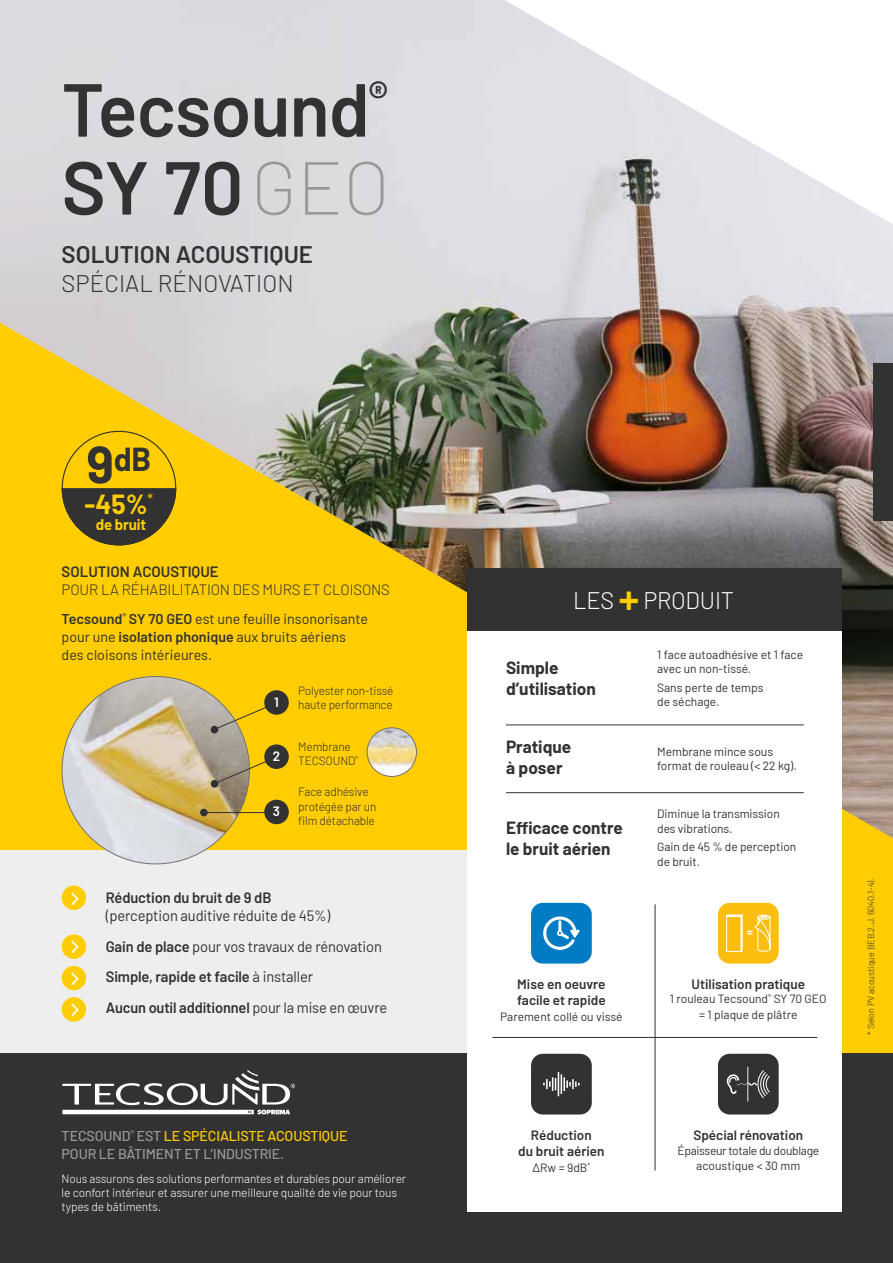
<style>
.page{position:relative;width:893px;height:1263px;background:#fff}
.page>*{position:absolute;margin:0;border:0;box-sizing:border-box;transform-origin:0 0}
.t1{font:600 75px/78px "Barlow";letter-spacing:-.01em;color:#333232}
.t2{font:700 32.4px "Barlow";color:#333232}
.t3{font:700 27px "Barlow";color:#ffcd02}
.t4{font:600 24px "Barlow";color:#333232}
.t5{font:300 24px "Barlow";color:#333232}
.t6{font:300 24px "Barlow";letter-spacing:-.01em;color:#fff}
.t7{font:700 17.25px/20.7px "Barlow";color:#333232}
.t8{font:700 15.15px "Barlow";letter-spacing:-.01em;color:#ffcd02}
.t9{font:15px/30.8px "Barlow";letter-spacing:-.01em;color:#333232}
.t10{font:600 15px "Barlow";letter-spacing:-.01em;color:#333232}
.t11{font:300 15px "Barlow";letter-spacing:-.01em;color:#333232}
.t12{font:14.25px/18px "Barlow";color:#333232}
.t13{font:500 14.25px/18px "Barlow";letter-spacing:-.01em;color:#9a999a}
.t14{font:600 13.5px/16.2px "Barlow";color:#333232;text-align:center}
.t15{font:600 13.5px "Barlow";color:#fff}
.t16{font:12px/14.4px "Barlow";letter-spacing:-.005em;color:#333232}
.t17{font:300 12px/14.4px "Barlow";letter-spacing:-.01em;color:#fff}
.t18{font:300 12px/14.4px "Barlow";letter-spacing:-.01em;color:#333232}
.t19{font:12px/14.4px "Barlow";letter-spacing:-.025em;color:#333232;text-align:center}
.t20{font:700 11.85px "Barlow";color:#fff}
.t21{font:300 9px "Barlow";letter-spacing:-.01em;color:#333232}
.s1{font-weight:200;color:#9a999a}
.s2{font-size:52.5px}
.s3{font-weight:600}
.s4{color:#ffcd02}
.s5{font-weight:600;font-size:43.5px;color:#ffcd02}
</style>
<div class="page">
<img style="left:0;top:0;width:893px;height:323px">
<img style="left:0;top:323px;width:893px;height:527px">
<div style="left:0;top:850px;width:655px;height:204px;background:#efeeef"></div>
<div style="left:655px;top:850px;width:238px;height:204px;background:#ffcd02"></div>
<div style="left:0;top:1054px;width:893px;height:209px;background:#333232"></div>
<svg style="left:505px;top:0;width:388px;height:224px"></svg>
<div style="left:62px;top:431px;width:114px;height:114px;background:#ffcd02;border-radius:50%"></div>
<svg style="left:62px;top:488px;width:114px;height:57px;background:#5c5128"></svg>
<img style="left:62px;top:676px;width:187px;height:188px">
<svg style="left:214px;top:756px;width:65px;height:28px;background:#bda44c"></svg>
<svg style="left:214px;top:702px;width:65px;height:28px;background:#e1be32"></svg>
<hr style="left:204px;top:812px;width:77px;height:1px;background:#333232">
<div style="left:264px;top:690px;width:25px;height:25px;background:#333232;border-radius:50%"></div>
<div style="left:264px;top:744px;width:25px;height:25px;background:#333232;border-radius:50%"></div>
<div style="left:264px;top:800px;width:25px;height:24px;background:#333232;border-radius:50%"></div>
<div style="left:211px;top:780px;width:7px;height:8px;background:#333232;border-radius:50%"></div>
<div style="left:200px;top:809px;width:8px;height:7px;background:#333232;border-radius:50%"></div>
<div style="left:211px;top:726px;width:7px;height:7px;background:#333232;border-radius:50%"></div>
<img style="left:367px;top:728px;width:50px;height:48px;border-radius:24px">
<div style="left:367px;top:728px;width:50px;height:49px;border:1px solid #757172;border-radius:50%"></div>
<div style="left:62px;top:885px;width:24px;height:25px;background:#ffcd02;border-radius:50%"></div>
<div style="left:62px;top:934px;width:24px;height:25px;background:#ffcd02;border-radius:50%"></div>
<div style="left:62px;top:966px;width:24px;height:24px;background:#ffcd02;border-radius:50%"></div>
<div style="left:62px;top:997px;width:24px;height:25px;background:#ffcd02;border-radius:50%"></div>
<div style="left:874px;top:363px;width:19px;height:157px;background:#333232"></div>
<div style="left:468px;top:631px;width:374px;height:581px;background:#fff"></div>
<div style="left:468px;top:569px;width:374px;height:62px;background:#333232"></div>
<hr style="left:506px;top:725px;width:298px;height:1px;background:#333232">
<hr style="left:506px;top:792px;width:298px;height:1px;background:#333232">
<hr style="left:492px;top:1037px;width:325px;height:1px;background:#333232">
<hr style="left:655px;top:904px;width:1px;height:266px;background:#333232">
<div style="left:718px;top:1054px;width:61px;height:60px;background:#333232;border-radius:12px"></div>
<svg style="left:726px;top:1067px;width:44px;height:34px"></svg>
<div style="left:531px;top:903px;width:61px;height:60px;background:#007bc4;border-radius:12px"></div>
<svg style="left:543px;top:916px;width:37px;height:34px"></svg>
<div style="left:718px;top:903px;width:61px;height:60px;background:#fcbe0e;border-radius:12px"></div>
<svg style="left:754px;top:914px;width:17px;height:38px"></svg>
<svg style="left:726px;top:914px;width:17px;height:38px"></svg>
<div style="left:531px;top:1054px;width:61px;height:60px;background:#333232;border-radius:12px"></div>
<svg style="left:543px;top:1072px;width:37px;height:24px"></svg>
<svg style="left:62px;top:1070px;width:233px;height:44px"></svg>
<h1 class="t1" style="left:62px;top:65px;width:330px">Tecsound<sup>®<br></sup>SY 70<span class="s1">GEO</span></h1>
<h3 class="t4" style="left:62px;top:237px;width:253px">SOLUTION ACOUSTIQUE</h3>
<h3 class="t5" style="left:62px;top:266px;width:234px">SPÉCIAL RÉNOVATION</h3>
<h2 class="t2" style="left:87px;top:435px;width:66px"><span class="s2">9</span> dB</h2>
<h3 class="t3" style="left:85px;top:485px;width:70px">-45%<sup>*</sup></h3>
<p class="t8" style="left:96px;top:514px;width:52px">de bruit</p>
<p class="t10" style="left:62px;top:561px;width:159px">SOLUTION ACOUSTIQUE</p>
<p class="t11" style="left:62px;top:579px;width:330px">POUR LA RÉHABILITATION DES MURS ET CLOISONS</p>
<p class="t12" style="left:62px;top:608px;width:308px"><span class="s3">Tecsound</span><sup>®</sup> <span class="s3">SY 70 GEO</span> est une feuille insonorisante pour une <span class="s3">isolation phonique</span> aux bruits aériens des cloisons intérieures.</p>
<p class="t15" style="left:274px;top:692px;width:6px">1</p>
<p class="t15" style="left:273px;top:746px;width:9px">2</p>
<p class="t15" style="left:273px;top:801px;width:9px">3</p>
<p class="t18" style="left:298px;top:682px;width:97px">Polyester non-tissé haute performance</p>
<p class="t18" style="left:298px;top:738px;width:62px">Membrane<br>TECSOUND<sup>®</sup></p>
<p class="t18" style="left:298px;top:784px;width:80px">Face adhésive protégée par un film détachable</p>
<p class="t10" style="left:106px;top:886px;width:167px">Réduction du bruit de 9 dB</p>
<p class="t9" style="left:106px;top:899px;width:283px">(perception auditive réduite de 45%)<br><span class="s3">Gain de place</span> pour vos travaux de rénovation <span class="s3">Simple, rapide et facile</span> à installer<br><span class="s3">Aucun outil additionnel</span> pour la mise en œuvre</p>
<p class="t13" style="left:62px;top:1125px;width:287px">TECSOUND<sup>®</sup> EST <span class="s4">LE SPÉCIALISTE ACOUSTIQUE<br></span>POUR LE BÂTIMENT ET L’INDUSTRIE.</p>
<p class="t17" style="left:62px;top:1170px;width:346px">Nous assurons des solutions performantes et durables pour améliorer le confort intérieur et assurer une meilleure qualité de vie pour tous types de bâtiments.</p>
<h3 class="t6" style="left:573px;top:583px;width:162px">LES <span class="s5">+</span> PRODUIT</h3>
<h3 class="t7" style="left:506px;top:656px;width:91px">Simple d’utilisation</h3>
<h3 class="t7" style="left:506px;top:735px;width:67px">Pratique à poser</h3>
<h3 class="t7" style="left:506px;top:816px;width:118px">Efficace contre le bruit aérien</h3>
<p class="t14" style="left:517px;top:975px;width:90px;text-align:left">Mise en oeuvre facile et rapide</p>
<p class="t16" style="left:500px;top:1008px;width:124px">Parement collé ou vissé</p>
<p class="t16" style="left:657px;top:646px;width:148px">1 face autoadhésive et 1 face avec un non-tissé.</p>
<p class="t16" style="left:657px;top:679px;width:108px">Sans perte de temps de séchage.</p>
<p class="t16" style="left:657px;top:743px;width:141px">Membrane mince sous format de rouleau (&lt; 22 kg).</p>
<p class="t16" style="left:657px;top:806px;width:124px">Diminue la transmission des vibrations.</p>
<p class="t16" style="left:657px;top:839px;width:141px">Gain de 45 % de perception de bruit.</p>
<p class="t20" style="left:747px;top:923px;width:7px">=</p>
<p class="t14" style="left:691px;top:975px;width:115px">Utilisation pratique</p>
<p class="t16" style="left:670px;top:990px;width:158px;line-height:15.5px;text-align:center">1 rouleau Tecsound<sup>®</sup> SY 70 GEO = 1 plaque de plâtre</p>
<p class="t14" style="left:518px;top:1126px;width:88px">Réduction<br>du bruit aérien</p>
<p class="t16" style="left:533px;top:1159px;width:59px">ΔRw = 9dB<sup>*</sup></p>
<p class="t14" style="left:693px;top:1126px;width:111px">Spécial rénovation</p>
<p class="t19" style="left:677px;top:1143px;width:143px">Épaisseur totale du doublage acoustique &lt; 30 mm</p>
<p class="t21" style="left:864px;top:1035px;width:158px;rotate:-90deg">* Selon PV acoustique BEB.2.J. 6040.1-4).</p>
</div>
